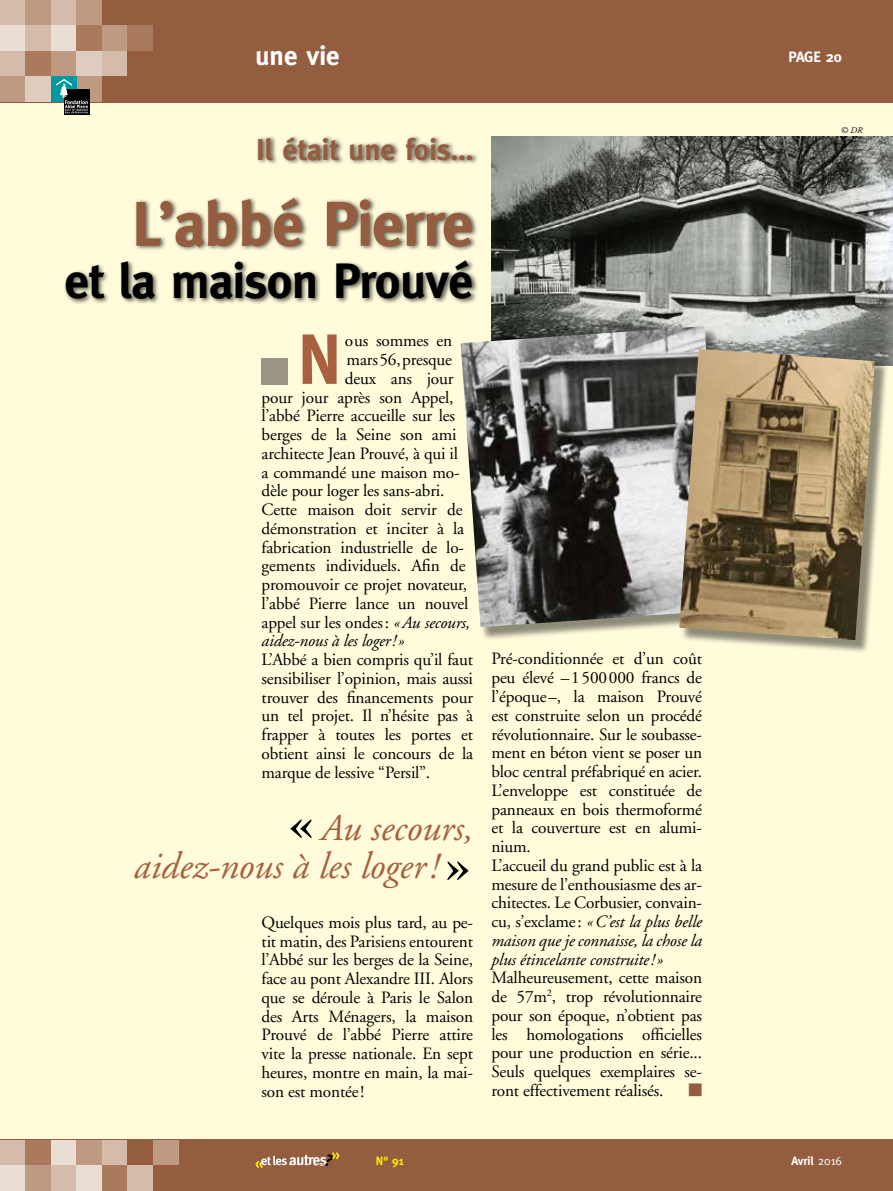
<style>
.page{position:relative;width:893px;height:1191px;background:#fff}
.page>*{position:absolute;margin:0;border:0;box-sizing:border-box;transform-origin:0 0}
.t1{font:700 71.1px "Meta";color:#a8603e}
.t2{font:700 63px "Meta";letter-spacing:-.015em;color:#955d40}
.t3{font:700 49.5px "Meta";letter-spacing:-.015em;color:#000}
.t4{font:italic 37.8px/37.5px "Adobe Garamond";color:#a8603e;text-align:right}
.t5{font:700 30px "Meta";color:#955d40}
.t6{font:700 27px "Meta";color:#fff}
.t7{font:17.25px/18.8px "Adobe Garamond";letter-spacing:-.01em;color:#000;text-align:justify}
.t8{font:italic 17.25px "Adobe Garamond";letter-spacing:-.01em;color:#000}
.t9{font:17.25px "Zapf Dingbats";color:#955d40}
.t10{font:700 15px "Meta";letter-spacing:-.01em;color:#fff}
.t11{font:700 12px "Meta";letter-spacing:-.005em;color:#fff}
.t12{font:700 12px "Meta";color:#ffed00}
.t13{font:italic 9px "Adobe Garamond";color:#000}
.s1{font-style:italic}
.s2{font-family:"Garamond Three";font-weight:700;font-style:normal;font-size:60.6px;color:#000}
.s3{font-weight:400}
</style>
<div class="page">
<div style="left:0;top:90px;width:893px;height:1070px;background:#fffbdb"></div>
<div style="left:262px;top:358px;width:26px;height:27px;background:#9c9687"></div>
<div style="left:63px;top:134px;width:416px;height:171px;background:#000;opacity:.65"></div>
<div style="left:0;top:0;width:893px;height:102px;background:#955d40"></div>
<div style="left:0;top:0;width:26px;height:26px;background:#d4bbaa"></div>
<div style="left:26px;top:0;width:25px;height:26px;background:#be9a82"></div>
<div style="left:51px;top:0;width:26px;height:26px;background:#d4bbaa"></div>
<div style="left:77px;top:0;width:25px;height:26px;background:#be9a82"></div>
<div style="left:0;top:26px;width:26px;height:25px;background:#e9ddd4"></div>
<div style="left:26px;top:26px;width:25px;height:25px;background:#d4bbaa"></div>
<div style="left:51px;top:26px;width:26px;height:25px;background:#e9ddd4"></div>
<div style="left:77px;top:26px;width:25px;height:25px;background:#aa7a5d"></div>
<div style="left:102px;top:26px;width:26px;height:25px;background:#be9a82"></div>
<div style="left:128px;top:26px;width:25px;height:25px;background:#aa7a5d"></div>
<div style="left:0;top:51px;width:26px;height:26px;background:#d4bbaa"></div>
<div style="left:26px;top:51px;width:25px;height:26px;background:#aa7a5d"></div>
<div style="left:51px;top:51px;width:26px;height:26px;background:#be9a82"></div>
<div style="left:77px;top:51px;width:25px;height:26px;background:#dfccbe"></div>
<div style="left:102px;top:51px;width:26px;height:26px;background:#d4bbaa"></div>
<div style="left:0;top:77px;width:26px;height:25px;background:#be9a82"></div>
<div style="left:26px;top:77px;width:25px;height:25px;background:#dfccbe"></div>
<div style="left:77px;top:77px;width:25px;height:25px;background:#be9a82"></div>
<div style="left:51px;top:77px;width:26px;height:25px;background:#0098a1"></div>
<svg style="left:64px;top:89px;width:25px;height:26px"></svg>
<svg style="left:56px;top:79px;width:32px;height:34px"></svg>
<div style="left:0;top:1140px;width:893px;height:51px;background:#955d40"></div>
<div style="left:0;top:1140px;width:26px;height:25px;background:#d4bbaa"></div>
<div style="left:26px;top:1140px;width:25px;height:25px;background:#aa7a5d"></div>
<div style="left:51px;top:1140px;width:26px;height:25px;background:#e9ddd4"></div>
<div style="left:77px;top:1140px;width:25px;height:25px;background:#be9a82"></div>
<div style="left:102px;top:1140px;width:26px;height:25px;background:#d4bbaa"></div>
<div style="left:0;top:1165px;width:26px;height:26px;background:#e9ddd4"></div>
<div style="left:26px;top:1165px;width:25px;height:26px;background:#be9a82"></div>
<div style="left:51px;top:1165px;width:26px;height:26px;background:#d4bbaa"></div>
<div style="left:77px;top:1165px;width:25px;height:26px;background:#e9ddd4"></div>
<div style="left:102px;top:1165px;width:26px;height:26px;background:#aa7a5d"></div>
<div style="left:128px;top:1165px;width:25px;height:26px;background:#d4bbaa"></div>
<div style="left:153px;top:1140px;width:26px;height:25px;background:#be9a82"></div>
<svg style="left:255px;top:1152px;width:85px;height:16px"></svg>
<img style="left:491px;top:137px;width:402px;height:229px">
<div style="left:461px;top:327px;width:277px;height:314px;background:#000;opacity:.45"></div>
<img style="left:461px;top:326px;width:263px;height:301px">
<div style="left:680px;top:350px;width:209px;height:304px;background:#000;opacity:.45"></div>
<img style="left:679px;top:349px;width:196px;height:291px">
<h3 class="t6" style="left:255px;top:40px;width:86px">une vie</h3>
<p class="t10" style="left:788px;top:48px;width:55px">PAGE 20</p>
<h3 class="t5" style="left:256px;top:132px;width:219px">Il était une fois…</h3>
<h2 class="t2" style="left:132px;top:187px;width:343px">L’abbé Pierre</h2>
<h3 class="t3" style="left:64px;top:252px;width:410px">et la maison Prouvé</h3>
<h1 class="t1" style="left:298px;top:318px;width:45px">N</h1>
<p class="t7" style="left:345px;top:332px;width:109px">ous sommes en</p>
<p class="t7" style="left:347px;top:351px;width:107px">mars 56, presque</p>
<p class="t7" style="left:345px;top:369px;width:110px">deux ans jour</p>
<p class="t7" style="left:262px;top:388px;width:194px">pour jour après son Appel,</p>
<p class="t7" style="left:262px;top:407px;width:195px">l’abbé Pierre accueille sur les</p>
<p class="t7" style="left:262px;top:426px;width:197px">berges de la Seine son ami</p>
<p class="t7" style="left:262px;top:444px;width:198px">architecte Jean Prouvé, à qui il</p>
<p class="t7" style="left:262px;top:463px;width:199px">a commandé une maison mo-</p>
<p class="t7" style="left:262px;top:482px;width:184px">dèle pour loger les sans-abri.</p>
<p class="t7" style="left:262px;top:501px;width:203px">Cette maison doit servir de</p>
<p class="t7" style="left:262px;top:519px;width:204px">démonstration et inciter à la</p>
<p class="t7" style="left:262px;top:538px;width:204px">fabrication industrielle de lo-</p>
<p class="t7" style="left:262px;top:557px;width:205px">gements individuels. Afin de</p>
<p class="t7" style="left:262px;top:576px;width:207px">promouvoir ce projet novateur,</p>
<p class="t7" style="left:262px;top:594px;width:208px">l’abbé Pierre lance un nouvel</p>
<p class="t7" style="left:262px;top:613px;width:210px">appel sur les ondes: <span class="s1">«Au secours,</span></p>
<p class="t8" style="left:262px;top:632px;width:145px">aidez-nous à les loger! »</p>
<p class="t7" style="left:262px;top:651px;width:213px">L’Abbé a bien compris qu’il faut sensibiliser l’opinion, mais aussi trouver des financements pour un tel projet. Il n’hésite pas à frapper à toutes les portes et obtient ainsi le concours de la marque de lessive “Persil”.</p>
<h3 class="t4" style="left:134px;top:811px;width:341px"><span class="s2">«</span>Au secours, aidez-nous à les loger!<span class="s2">»</span></h3>
<p class="t7" style="left:262px;top:913px;width:213px">Quelques mois plus tard, au pe&shy;tit matin, des Parisiens entourent l’Abbé sur les berges de la Seine, face au pont Alexandre III. Alors que se déroule à Paris le Salon des Arts Ménagers, la maison Prouvé de l’abbé Pierre attire vite la presse nationale. En sept heures, montre en main, la mai&shy;son est montée!</p>
<p class="t7" style="left:491px;top:650px;width:212px;text-align:left">Pré-conditionnée et d’un coût peu élevé –1500000 francs de l’époque–, la maison Prouvé est construite selon un procédé révolutionnaire. Sur le soubasse&shy;ment en béton vient se poser un bloc central préfabriqué en acier.<br>L’enveloppe est constituée de panneaux en bois thermoformé et la couverture est en alumi&shy;nium.<br>L’accueil du grand public est à la mesure de l’enthousiasme des ar&shy;chitectes. Le Corbusier, convain&shy;cu, s’exclame: <span class="s1">«C’est la plus belle maison que je connaisse, la chose la plus étincelante construite! »</span></p>
<p class="t7" style="left:491px;top:969px;width:212px">Malheureusement, cette maison de 57m<sup>2</sup>, trop révolutionnaire pour son époque, n’obtient pas les homologations officielles pour une production en série...<br>Seuls quelques exemplaires se&shy;ront effectivement réalisés.</p>
<p class="t9" style="left:689px;top:1080px;width:15px">■</p>
<p class="t13" style="left:841px;top:125px;width:23px">© DR</p>
<p class="t12" style="left:376px;top:1154px;width:30px">N° 91</p>
<p class="t11" style="left:791px;top:1154px;width:52px">Avril <span class="s3">2016</span></p>
</div>
